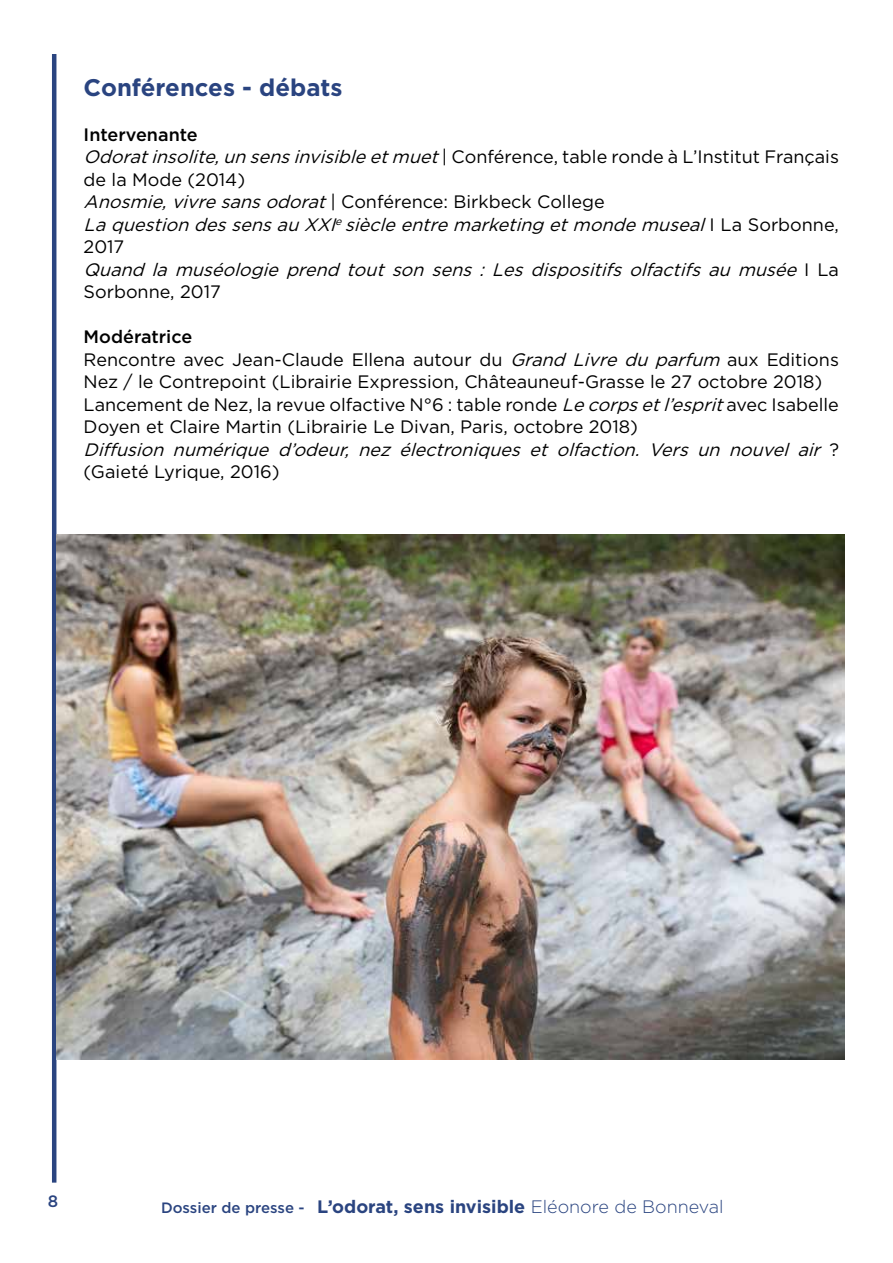
<style>
.page{position:relative;width:893px;height:1263px;background:#fff}
.page>*{position:absolute;margin:0;border:0;box-sizing:border-box;transform-origin:0 0}
.t1{font:700 24px "Gotham";color:#2a4480}
.t2{font:18px/22.5px "Gotham";color:#000}
.t3{font:italic 18px/22.5px "Gotham";color:#000}
.t4{font:700 18px "Gotham";color:#2a4480}
.t5{font:500 16.5px "Gotham";color:#2a4480}
.s1{font-weight:500;font-style:normal}
.s2{font-style:normal}
.s3{font-weight:500}
.s4{font-style:italic}
.s5{font-weight:500;font-size:15px}
.s6{font-weight:300}
</style>
<div class="page">
<hr style="left:52px;top:54px;width:4px;height:1128px;background:#2a4480">
<img style="left:56px;top:534px;width:789px;height:526px">
<h1 class="t1" style="left:84px;top:71px;width:260px">Conférences - débats</h1>
<p class="t3" style="left:84px;top:123px;width:757px"><span class="s1">Intervenante<br></span>Odoratinsolite,unsensinvisibleetmuet<span class="s2">| Conférence, table ronde à L’Institut Français de la Mode (2014)<br></span>Anosmie,vivresansodorat<span class="s2">| Conférence: Birkbeck College </span>LaquestiondessensauXXI<sup>e</sup>siècleentremarketing etmondemuseal<span class="s2">I L a S o r b o n n e , 2017<br></span>Quand la muséologie prend tout son sens : Les dispositifs olfactifs au musée <span class="s2">I L a Sorbonne, 2017</span></p>
<p class="t2" style="left:84px;top:325px;width:757px"><span class="s3">Modératrice<br></span>Rencontre avec Jean-Claude Ellena autour du <span class="s4">Grand Livre du parfum</span> aux Editions Nez / le Contrepoint (Librairie Expression, Châteauneuf-Grasse le 27 octobre 2018)<br>Lancement de Nez, la revue olfactive N°6 : table ronde <span class="s4">Lecorpsetl’esprit</span>avec Isabelle Doyen et Claire Martin (Librairie Le Divan, Paris, octobre 2018)<br><span class="s4">Diffusion numérique d’odeur, nez électroniques et olfaction. Vers un nouvel air</span> ? (Gaieté Lyrique, 2016)</p>
<p class="t5" style="left:48px;top:1190px;width:12px">8</p>
<p class="t4" style="left:161px;top:1194px;width:564px"><span class="s5">Dossier de presse -</span> L’odorat, sens invisible <span class="s6">Eléonore de Bonneval</span></p>
</div>
